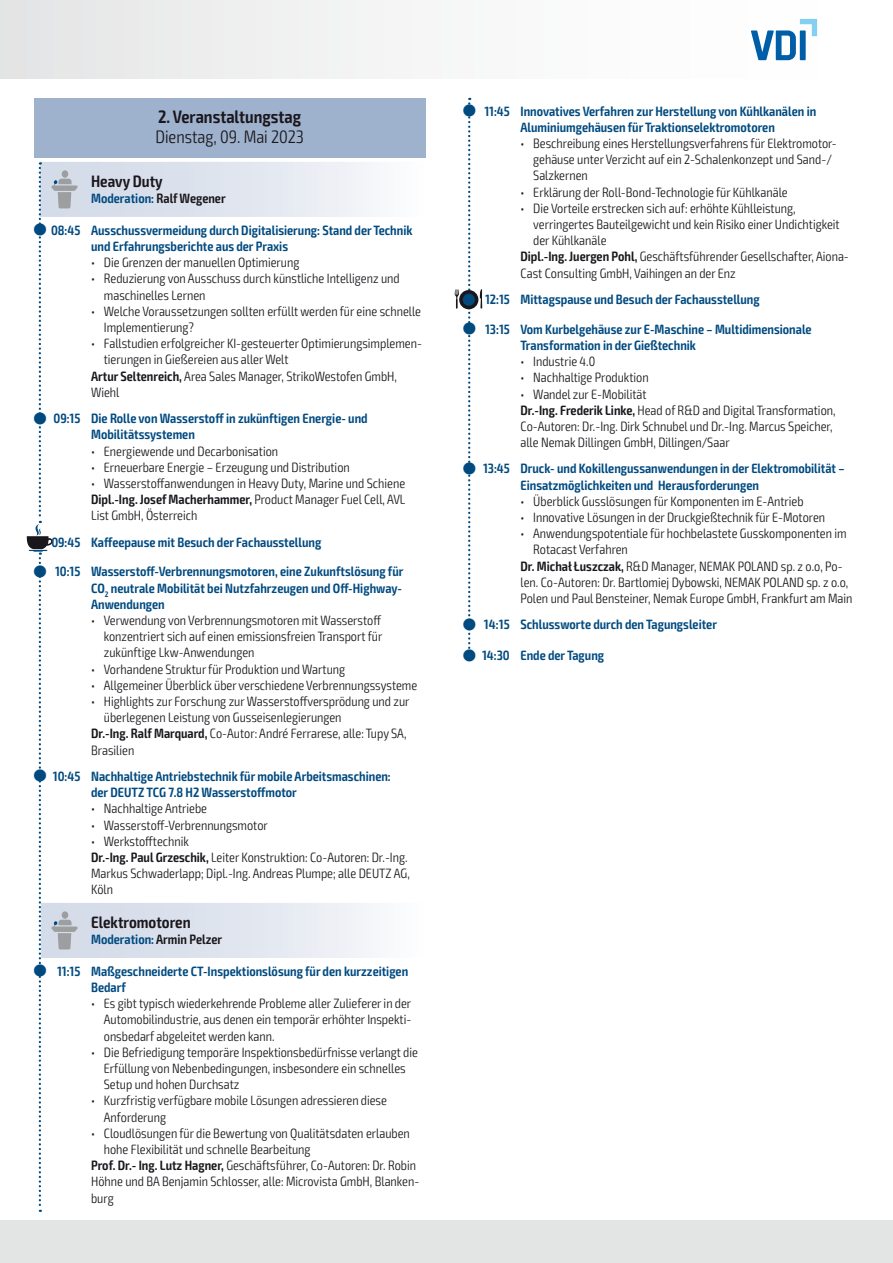
<style>
.page{position:relative;width:893px;height:1263px;background:#fff}
.page>*{position:absolute;margin:0;border:0;box-sizing:border-box;transform-origin:0 0}
.t1{font:600 condensed 18px "Exo 2";color:#1a171c}
.t2{font:300 condensed 18px "Exo 2";color:#1a171c}
.t3{font:600 condensed 16.5px "Exo 2";color:#1a171c}
.t4{font:300 condensed 13.5px/16.2px "Exo 2";color:#1a171c}
.t5{font:600 condensed 13.5px/16.2px "Exo 2";color:#004a80}
.s1{color:#1a171c}
.s2{font-weight:600}
</style>
<div class="page">
<div style="left:0;top:0;width:34px;height:79px;background:#e3e4e4"></div>
<div style="left:0;top:1220px;width:893px;height:43px;background:#e3e4e4"></div>
<div style="left:1px;top:0;width:892px;height:79px;background:linear-gradient(to right,#e6e7e8,#fff)"></div>
<svg style="left:751px;top:19px;width:66px;height:41px"></svg>
<div style="left:34px;top:98px;width:391px;height:59px;background:#9fb2cd"></div>
<svg style="left:78px;top:162px;width:297px;height:796px"></svg>
<svg style="left:27px;top:162px;width:51px;height:1050px"></svg>
<svg style="left:455px;top:98px;width:27px;height:556px"></svg>
<h1 class="t1" style="left:158px;top:106px;width:145px">2. Veranstaltungstag</h1>
<h1 class="t2" style="left:155px;top:127px;width:150px">Dienstag, 09. Mai 2023</h1>
<p class="t3" style="left:91px;top:171px;width:73px">Heavy Duty</p>
<p class="t5" style="left:91px;top:191px;width:136px">Moderation: <span class="s1">Ralf Wegener</span></p>
<p class="t5" style="left:91px;top:222px;width:323px;text-indent:-40px">08:45 Ausschussvermeidung durch Digitalisierung: Stand der Technik und Erfahrungsberichte aus der Praxis</p>
<p class="t4" style="left:91px;top:255px;width:210px">• Die Grenzen der manuellen Optimierung</p>
<p class="t4" style="left:104px;top:271px;width:297px;text-indent:-13px">• Reduzierung von Ausschuss durch künstliche Intelligenz und maschinelles Lernen</p>
<p class="t4" style="left:104px;top:303px;width:319px;text-indent:-13px">• Welche Voraussetzungen sollten erfüllt werden für eine schnelle<br>Implementierung?</p>
<p class="t4" style="left:91px;top:336px;width:331px">• Fallstudien erfolgreicher KI-gesteuerter Optimierungsimplemen-</p>
<p class="t4" style="left:104px;top:352px;width:186px">tierungen in Gießereien aus aller Welt</p>
<p class="t4" style="left:91px;top:368px;width:307px"><span class="s2">Artur Seltenreich,</span> Area Sales Manager, StrikoWestofen GmbH,</p>
<p class="t4" style="left:91px;top:384px;width:30px">Wiehl</p>
<p class="t5" style="left:91px;top:411px;width:278px;text-indent:-38px">09:15 Die Rolle von Wasserstoff in zukünftigen Energie- und<br>Mobilitätssystemen</p>
<p class="t4" style="left:91px;top:443px;width:189px">• Energiewende und Decarbonisation</p>
<p class="t4" style="left:91px;top:459px;width:260px">• Erneuerbare Energie – Erzeugung und Distribution</p>
<p class="t4" style="left:91px;top:475px;width:316px;text-align:justify">• Wasserstoffanwendungen in Heavy Duty, Marine und Schiene <span class="s2">Dipl.-Ing. Josef Macherhammer,</span> Product Manager Fuel Cell, AVL List GmbH, Österreich</p>
<p class="t5" style="left:51px;top:534px;width:271px">09:45 Kaffeepause mit Besuch der Fachausstellung</p>
<p class="t5" style="left:91px;top:564px;width:314px;text-align:justify;text-indent:-36px">10:15 Wasserstoff-Verbrennungsmotoren, eine Zukunftslösung für CO<sub>2</sub> neutrale Mobilität bei Nutzfahrzeugen und Off-Highway-Anwendungen</p>
<p class="t4" style="left:104px;top:612px;width:280px;text-align:justify;text-indent:-13px">• Verwendung von Verbrennungsmotoren mit Wasserstoff konzentriert sich auf einen emissionsfreien Transport für zukünftige Lkw-Anwendungen</p>
<p class="t4" style="left:91px;top:661px;width:256px">• Vorhandene Struktur für Produktion und Wartung</p>
<p class="t4" style="left:91px;top:677px;width:328px">• Allgemeiner Überblick über verschiedene Verbrennungssysteme</p>
<p class="t4" style="left:91px;top:693px;width:320px">• Highlights zur Forschung zur Wasserstoffversprödung und zur</p>
<p class="t4" style="left:104px;top:710px;width:239px">überlegenen Leistung von Gusseisenlegierungen</p>
<p class="t4" style="left:91px;top:726px;width:317px"><span class="s2">Dr.-Ing. Ralf Marquard,</span> Co-Autor: André Ferrarese, alle: Tupy SA,</p>
<p class="t4" style="left:91px;top:742px;width:45px">Brasilien</p>
<p class="t5" style="left:91px;top:768px;width:301px;text-indent:-38px">10:45 Nachhaltige Antriebstechnik für mobile Arbeitsmaschinen: der DEUTZ TCG 7.8 H2 Wasserstoffmotor</p>
<p class="t4" style="left:91px;top:801px;width:118px">• Nachhaltige Antriebe</p>
<p class="t4" style="left:91px;top:817px;width:178px">• Wasserstoff-Verbrennungsmotor</p>
<p class="t4" style="left:91px;top:833px;width:320px">• Werkstofftechnik<br><span class="s2">Dr.-Ing. Paul Grzeschik,</span> Leiter Konstruktion: Co-Autoren: Dr.-Ing.<br>Markus Schwaderlapp; Dipl.-Ing. Andreas Plumpe; alle DEUTZ AG, Köln</p>
<p class="t3" style="left:91px;top:912px;width:101px">Elektromotoren</p>
<p class="t5" style="left:91px;top:932px;width:133px">Moderation: <span class="s1">Armin Pelzer</span></p>
<p class="t5" style="left:91px;top:963px;width:319px;text-indent:-34px">11:15 Maßgeschneiderte CT-Inspektionslösung für den kurzzeitigen<br>Bedarf</p>
<p class="t4" style="left:104px;top:996px;width:309px;text-align:justify;text-indent:-13px">• Es gibt typisch wiederkehrende Probleme aller Zulieferer in der Automobilindustrie, aus denen ein temporär erhöhter Inspekti&shy;onsbedarf abgeleitet werden kann.</p>
<p class="t4" style="left:104px;top:1044px;width:316px;text-indent:-13px">• Die Befriedigung temporäre Inspektionsbedürfnisse verlangt die<br>Erfüllung von Nebenbedingungen, insbesondere ein schnelles<br>Setup und hohen Durchsatz</p>
<p class="t4" style="left:104px;top:1093px;width:285px;text-indent:-13px">• Kurzfristig verfügbare mobile Lösungen adressieren diese<br>Anforderung</p>
<p class="t4" style="left:91px;top:1125px;width:320px">• Cloudlösungen für die Bewertung von Qualitätsdaten erlauben</p>
<p class="t4" style="left:104px;top:1141px;width:208px">hohe Flexibilität und schnelle Bearbeitung</p>
<p class="t4" style="left:91px;top:1158px;width:326px"><span class="s2">Prof. Dr.- Ing. Lutz Hagner,</span> Geschäftsführer, Co-Autoren: Dr. Robin</p>
<p class="t4" style="left:91px;top:1174px;width:330px">Höhne und BA Benjamin Schlosser, alle: Microvista GmbH, Blanken-</p>
<p class="t4" style="left:91px;top:1190px;width:24px">burg</p>
<p class="t5" style="left:484px;top:103px;width:333px;text-align:center">11:45 Innovatives Verfahren zur Herstellung von Kühlkanälen in<br>Aluminiumgehäusen für Traktionselektromotoren</p>
<p class="t4" style="left:533px;top:135px;width:305px;text-indent:-13px">• Beschreibung eines Herstellungsverfahrens für Elektromotor&shy;gehäuse unter Verzicht auf ein 2-Schalenkonzept und Sand-/<br>Salzkernen</p>
<p class="t4" style="left:520px;top:184px;width:269px">• Erklärung der Roll-Bond-Technologie für Kühlkanäle</p>
<p class="t4" style="left:520px;top:200px;width:277px">• Die Vorteile erstrecken sich auf: erhöhte Kühlleistung,</p>
<p class="t4" style="left:533px;top:216px;width:308px">verringertes Bauteilgewicht und kein Risiko einer Undichtigkeit</p>
<p class="t4" style="left:533px;top:233px;width:75px">der Kühlkanäle</p>
<p class="t4" style="left:520px;top:249px;width:330px"><span class="s2">Dipl.-Ing. Juergen Pohl,</span> Geschäftsführender Gesellschafter, Aiona-</p>
<p class="t4" style="left:520px;top:265px;width:217px">Cast Consulting GmbH, Vaihingen an der Enz</p>
<p class="t5" style="left:485px;top:291px;width:276px">12:15 Mittagspause und Besuch der Fachausstellung</p>
<p class="t5" style="left:520px;top:321px;width:293px;text-indent:-35px">13:15 Vom Kurbelgehäuse zur E-Maschine – Multidimensionale<br>Transformation in der Gießtechnik</p>
<p class="t4" style="left:520px;top:354px;width:76px">• Industrie 4.0</p>
<p class="t4" style="left:520px;top:370px;width:130px">• Nachhaltige Produktion</p>
<p class="t4" style="left:520px;top:386px;width:317px">• Wandel zur E-Mobilität<br><span class="s2">Dr.-Ing. Frederik Linke,</span> Head of R&amp;D and Digital Transformation, Co-Autoren: Dr.-Ing. Dirk Schnubel und Dr.-Ing. Marcus Speicher, alle Nemak Dillingen GmbH, Dillingen/Saar</p>
<p class="t5" style="left:520px;top:461px;width:326px;text-indent:-37px">13:45 Druck- und Kokillengussanwendungen in der Elektromobilität –<br>Einsatzmöglichkeiten und Herausforderungen</p>
<p class="t4" style="left:520px;top:493px;width:285px">• Überblick Gusslösungen für Komponenten im E-Antrieb</p>
<p class="t4" style="left:520px;top:509px;width:306px">• Innovative Lösungen in der Druckgießtechnik für E-Motoren</p>
<p class="t4" style="left:520px;top:526px;width:328px">• Anwendungspotentiale für hochbelastete Gusskomponenten im</p>
<p class="t4" style="left:533px;top:542px;width:96px">Rotacast Verfahren</p>
<p class="t4" style="left:520px;top:558px;width:324px"><span class="s2">Dr. Michał Łuszczak,</span> R&amp;D Manager, NEMAK POLAND sp. z o.o, Po-</p>
<p class="t4" style="left:520px;top:574px;width:329px">len. Co-Autoren: Dr. Bartlomiej Dybowski, NEMAK POLAND sp. z o.o,</p>
<p class="t4" style="left:520px;top:590px;width:334px">Polen und Paul Bensteiner, Nemak Europe GmbH, Frankfurt am Main</p>
<p class="t5" style="left:484px;top:617px;width:235px">14:15 Schlussworte durch den Tagungsleiter</p>
<p class="t5" style="left:482px;top:647px;width:124px">14:30 Ende der Tagung</p>
</div>
